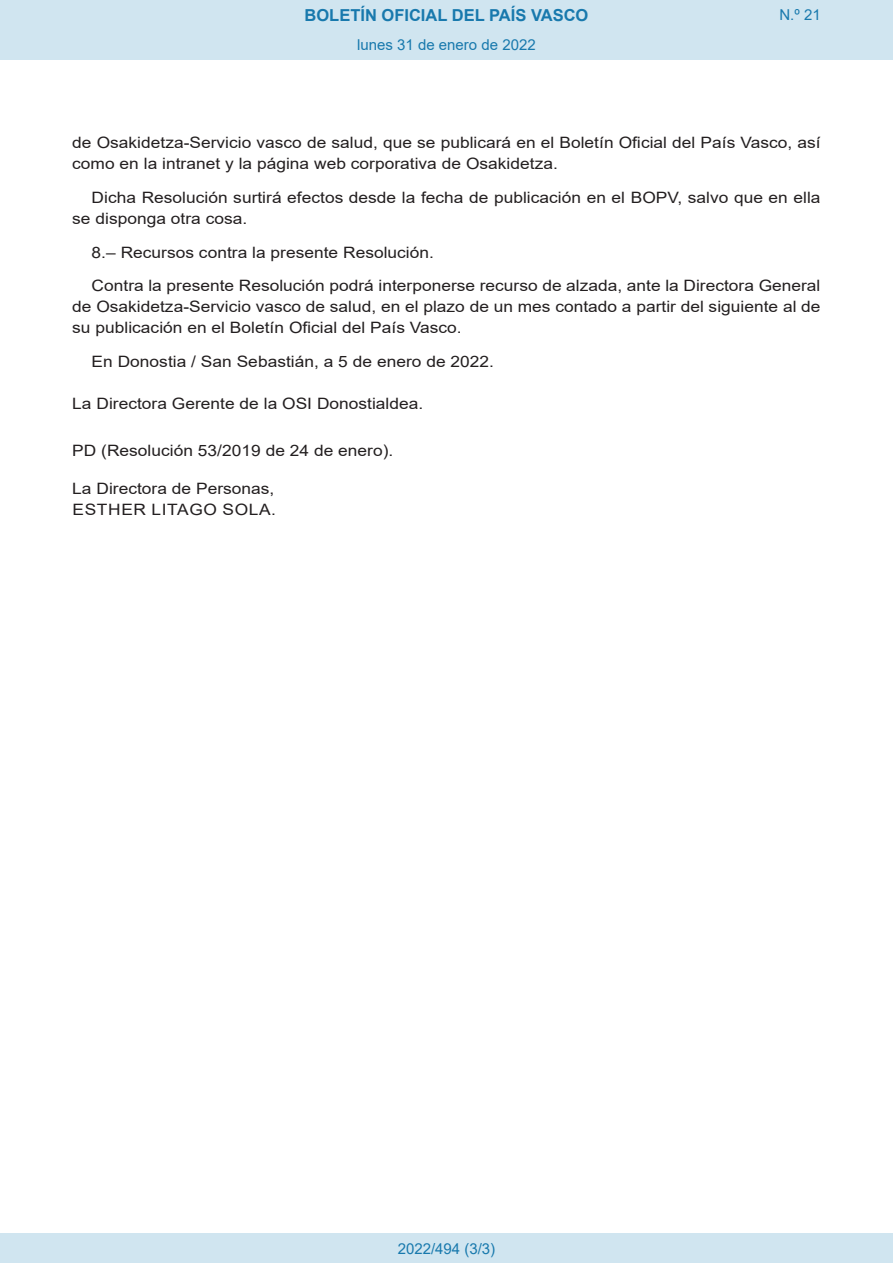
<style>
.page{position:relative;width:893px;height:1263px;background:#fff}
.page>*{position:absolute;margin:0;border:0;box-sizing:border-box;transform-origin:0 0}
.t1{font:700 16.5px "Arial";color:#1879ad}
.BOPVDetalle{font:15.6px/21px "Arial";color:#231f20;scale:1.11 1}
.BOPVDisposicionTitul{font:15.6px "Arial";color:#231f20;scale:1.11 1}
.BOPVFirmaLugFec{font:15.6px "Arial";color:#231f20;scale:1.11 1}
.BOPVFirmaPuesto{font:15.6px "Arial";color:#231f20;scale:1.11 1}
.BOPVFirmaNombre{font:15.6px "Arial";letter-spacing:.035em;color:#231f20;scale:1.11 1}
.Paginacion_Centro{font:15px "Arial";color:#1879ad}
</style>
<div class="page">
<div style="left:0;top:0;width:893px;height:60px;background:#d0e5f0"></div>
<div style="left:0;top:1233px;width:893px;height:30px;background:#d0e5f0"></div>
<p class="t1" style="left:305px;top:3px;width:285px">BOLETÍN OFICIAL DEL PAÍS VASCO</p>
<p class="Paginacion_Centro" style="left:357px;top:35px;width:180px">lunes 31 de enero de 2022</p>
<p class="Paginacion_Centro" style="left:779px;top:5px;width:43px">N.º 21</p>
<p class="BOPVDetalle" style="left:72px;top:132px;width:676px">de Osakidetza-Servicio vasco de salud, que se publicará en el Boletín Oficial del País Vasco, así como en la intranet y la página web corporativa de Osakidetza.</p>
<p class="BOPVDetalle" style="left:72px;top:187px;width:676px;text-indent:19px">Dicha Resolución surtirá efectos desde la fecha de publicación en el BOPV, salvo que en ella se disponga otra cosa.</p>
<p class="BOPVDetalle" style="left:92px;top:242px;width:310px">8.– Recursos contra la presente Resolución.</p>
<p class="BOPVDetalle" style="left:72px;top:275px;width:676px;text-align:justify;text-indent:19px">Contra la presente Resolución podrá interponerse recurso de alzada, ante la Directora General de Osakidetza-Servicio vasco de salud, en el plazo de un mes contado a partir del siguiente al de su publicación en el Boletín Oficial del País Vasco.</p>
<p class="BOPVFirmaLugFec" style="left:92px;top:351px;width:364px">En Donostia / San Sebastián, a 5 de enero de 2022.</p>
<p class="BOPVDisposicionTitul" style="left:72px;top:393px;width:318px">La Directora Gerente de la OSI Donostialdea.</p>
<p class="BOPVDisposicionTitul" style="left:72px;top:440px;width:291px">PD (Resolución 53/2019 de 24 de enero).</p>
<p class="BOPVFirmaPuesto" style="left:72px;top:478px;width:184px">La Directora de Personas,</p>
<p class="BOPVFirmaNombre" style="left:73px;top:499px;width:185px">ESTHER LITAGO SOLA.</p>
<p class="Paginacion_Centro" style="left:398px;top:1238px;width:99px">2022/494 (3/3)</p>
</div>
